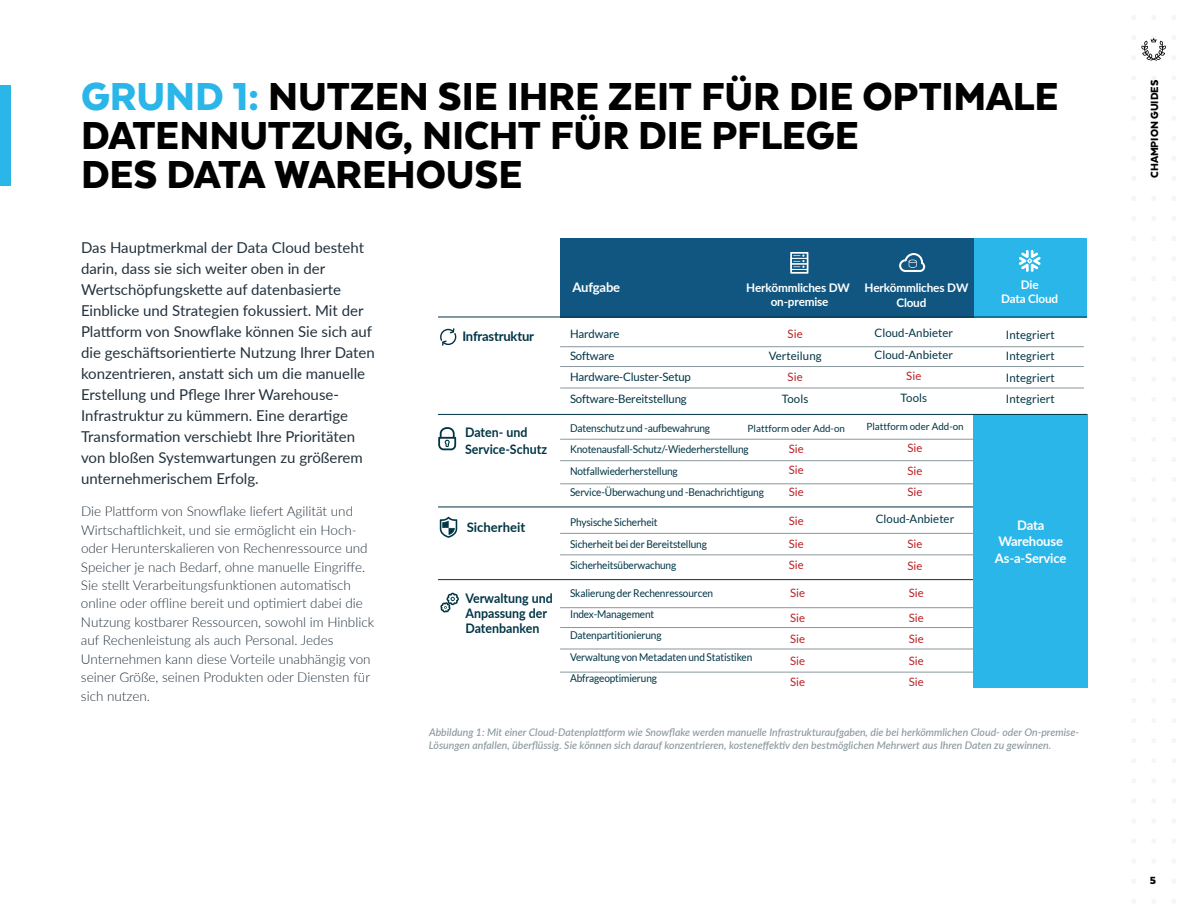
<style>
.page{position:relative;width:1188px;height:918px;background:#fff}
.page>*{position:absolute;margin:0;border:0;box-sizing:border-box;transform-origin:0 0}
.t1{font:900 45px/39px "Texta";letter-spacing:-.005em;color:#000}
.t2{font:15px/21px "Lato";color:#24323d}
.t3{font:300 13.5px/18.5px "Lato";color:#24323d}
.t4{font:700 13.2px/14.9px "Lato";color:#003545;scale:.94 1}
.t5{font:700 13.2px/16.5px "Lato";letter-spacing:-.015em;color:#fff;text-align:center}
.t6{font:700 13.2px "Lato";color:#003545}
.t7{font:900 12px "Texta";color:#000101}
.t8{font:700 11.85px/13.8px "Lato";letter-spacing:-.015em;color:#fff;text-align:center}
.t9{font:11.55px/21.5px "Lato";letter-spacing:.005em;color:#003545}
.t10{font:11.55px/21.5px "Lato";letter-spacing:.005em;color:#bc2025}
.t11{font:11.55px/21.5px "Lato";letter-spacing:-.015em;color:#003545}
.t12{font:10.8px/21.5px "Lato";letter-spacing:-.015em;color:#003545;scale:.94 1}
.t13{font:italic 500 10.5px/13.5px "Lato";color:#8a989d}
.t14{font:9.9px "Lato";color:#003545}
.s1{color:#2bb6e9}
.s2{font-style:inherit}
</style>
<div class="page">
<div style="left:0;top:85px;width:11px;height:101px;background:#2bb6e9"></div>
<div style="left:560px;top:238px;width:414px;height:80px;background:#115680"></div>
<div style="left:974px;top:238px;width:113px;height:80px;background:#2bb6e9"></div>
<svg style="left:440px;top:328px;width:16px;height:18px"></svg>
<svg style="left:438px;top:427px;width:18px;height:23px"></svg>
<hr style="left:438px;top:317px;width:649px;height:1px;background:#003545">
<hr style="left:438px;top:507px;width:649px;height:1px;background:#003545">
<hr style="left:438px;top:579px;width:649px;height:1px;background:#003545">
<hr style="left:560px;top:439px;width:524px;height:1px;background:#8a989d">
<hr style="left:560px;top:484px;width:524px;height:1px;background:#8a989d">
<hr style="left:560px;top:555px;width:524px;height:1px;background:#8a989d">
<hr style="left:560px;top:607px;width:524px;height:1px;background:#8a989d">
<hr style="left:560px;top:627px;width:524px;height:1px;background:#8a989d">
<hr style="left:560px;top:649px;width:524px;height:1px;background:#8a989d">
<hr style="left:560px;top:672px;width:524px;height:1px;background:#8a989d">
<hr style="left:560px;top:533px;width:524px;height:1px;background:#8a989d">
<hr style="left:560px;top:460px;width:524px;height:1px;background:#8a989d">
<hr style="left:560px;top:388px;width:524px;height:1px;background:#8a989d">
<hr style="left:560px;top:366px;width:524px;height:1px;background:#8a989d">
<hr style="left:560px;top:346px;width:524px;height:1px;background:#8a989d">
<svg style="left:790px;top:252px;width:18px;height:22px"></svg>
<svg style="left:899px;top:253px;width:26px;height:19px"></svg>
<svg style="left:440px;top:517px;width:17px;height:21px"></svg>
<div style="left:973px;top:414px;width:114px;height:273px;background:#2bb6e9"></div>
<hr style="left:438px;top:414px;width:649px;height:1px;background:#003545">
<svg style="left:440px;top:593px;width:19px;height:20px"></svg>
<svg style="left:1019px;top:250px;width:22px;height:22px"></svg>
<svg style="left:1141px;top:37px;width:25px;height:24px"></svg>
<h1 class="t1" style="left:81px;top:76px;width:979px"><span class="s1">GRUND 1:</span> NUTZEN SIE IHRE ZEIT FÜR DIE OPTIMALE<br>DATENNUTZUNG, NICHT FÜR DIE PFLEGE<br>DES DATA WAREHOUSE</h1>
<p class="t2" style="left:81px;top:237px;width:295px">Das Hauptmerkmal der Data Cloud besteht darin, dass sie sich weiter oben in der Wertschöpfungskette auf datenbasierte Einblicke und Strategien fokussiert. Mit der Plattform von Snowflake können Sie sich auf die geschäftsorientierte Nutzung Ihrer Daten konzentrieren, anstatt sich um die manuelle Erstellung und Pflege Ihrer Warehouse-Infrastruktur zu kümmern. Eine derartige Transformation verschiebt Ihre Prioritäten von bloßen Systemwartungen zu größerem unternehmerischem Erfolg.</p>
<p class="t3" style="left:81px;top:502px;width:295px">Die Plattform von Snowflake liefert Agilität und Wirtschaftlichkeit, und sie ermöglicht ein Hoch&shy;oder Herunterskalieren von Rechenressource und Speicher je nach Bedarf, ohne manuelle Eingriffe.<br>Sie stellt Verarbeitungsfunktionen automatisch online oder offline bereit und optimiert dabei die Nutzung kostbarer Ressourcen, sowohl im Hinblick auf Rechenleistung als auch Personal. Jedes Unternehmen kann diese Vorteile unabhängig von seiner Größe, seinen Produkten oder Diensten für sich nutzen.</p>
<p class="t5" style="left:573px;top:278px;width:49px">Aufgabe</p>
<p class="t8" style="left:746px;top:280px;width:105px">Herkömmliches <span class="s2">DW o</span>n-premise</p>
<p class="t8" style="left:896px;top:280px;width:73px;line-height:14.7px;text-align:left;text-indent:-32px">Herkömmliches <span class="s2">DW<br></span>Cloud</p>
<p class="t8" style="left:1001px;top:278px;width:59px;line-height:13.4px">Die<br>Data Cloud</p>
<p class="t6" style="left:462px;top:327px;width:73px">Infrastruktur</p>
<p class="t4" style="left:465px;top:424px;width:89px;line-height:16.5px">Daten- und<br>Service-Schutz</p>
<p class="t6" style="left:467px;top:517px;width:60px">Sicherheit</p>
<p class="t4" style="left:465px;top:590px;width:95px">Verwaltung und<br>Anpassung der<br>Datenbanken</p>
<p class="t11" style="left:570px;top:323px;width:122px">Hardware<br>Software<br>Hardware-Cluster-Setup<br>Software-Bereitstellung</p>
<p class="t10" style="left:788px;top:323px;width:17px">Sie</p>
<p class="t9" style="left:769px;top:345px;width:54px">Verteilung</p>
<p class="t10" style="left:788px;top:366px;width:17px">Sie</p>
<p class="t9" style="left:782px;top:388px;width:28px">Tools</p>
<p class="t14" style="left:748px;top:422px;width:99px">Plattform oder Add-on</p>
<p class="t10" style="left:789px;top:438px;width:17px;text-align:justify">Sie Sie Sie</p>
<p class="t10" style="left:789px;top:509px;width:17px;line-height:23.1px">Sie<br>Sie</p>
<p class="t10" style="left:789px;top:554px;width:17px">Sie</p>
<p class="t10" style="left:790px;top:580px;width:17px;line-height:24.8px">Sie<br>Sie</p>
<p class="t10" style="left:790px;top:628px;width:17px;text-align:justify">Sie Sie Sie</p>
<p class="t12" style="left:570px;top:417px;width:208px">Datenschutz und -aufbewahrung Knotenausfall-Schutz/-Wiederherstellung Notfallwiederherstellung Service-Überwachung und -Benachrichtigung</p>
<p class="t12" style="left:570px;top:512px;width:147px">Physische Sicherheit<br>Sicherheit bei der Bereitstellung<br>Sicherheitsüberwachung</p>
<p class="t12" style="left:570px;top:582px;width:195px">Skalierung der Rechenressourcen<br>Index-Management<br>Datenpartitionierung<br>Verwaltung von Metadaten und Statistiken<br>Abfrageoptimierung</p>
<p class="t9" style="left:875px;top:322px;width:80px">Cloud-Anbieter<br>Cloud-Anbieter</p>
<p class="t10" style="left:906px;top:365px;width:17px">Sie</p>
<p class="t9" style="left:901px;top:387px;width:28px">Tools</p>
<p class="t14" style="left:866px;top:421px;width:99px">Plattform oder Add-on</p>
<p class="t10" style="left:907px;top:436px;width:17px;line-height:23.1px">Sie<br>Sie</p>
<p class="t10" style="left:907px;top:481px;width:17px">Sie</p>
<p class="t9" style="left:876px;top:508px;width:80px">Cloud-Anbieter</p>
<p class="t10" style="left:907px;top:533px;width:17px">Sie<br>Sie</p>
<p class="t10" style="left:909px;top:580px;width:17px;line-height:24.8px">Sie<br>Sie</p>
<p class="t10" style="left:909px;top:628px;width:17px;text-align:justify">Sie Sie Sie</p>
<p class="t9" style="left:1006px;top:324px;width:50px;text-align:justify">Integriert Integriert Integriert Integriert</p>
<p class="t5" style="left:995px;top:516px;width:73px">Data<br>Warehouse<br>As-a-Service</p>
<p class="t13" style="left:429px;top:725px;width:652px">Abbildung 1: Mit einer Cloud-Datenplattform wie Snowflake werden manuelle Infrastrukturaufgaben, die bei herkömmlichen Cloud- oder On-premise-<br>Lösungen anfallen, überflüssig. Sie können sich darauf konzentrieren, kosteneffektiv den bestmöglichen Mehrwert aus Ihren Daten zu gewinnen.</p>
<p class="t7" style="left:1148px;top:178px;width:100px;rotate:-90deg">CHAMPION GUIDES</p>
<p class="t7" style="left:1150px;top:874px;width:8px">5</p>
</div>
